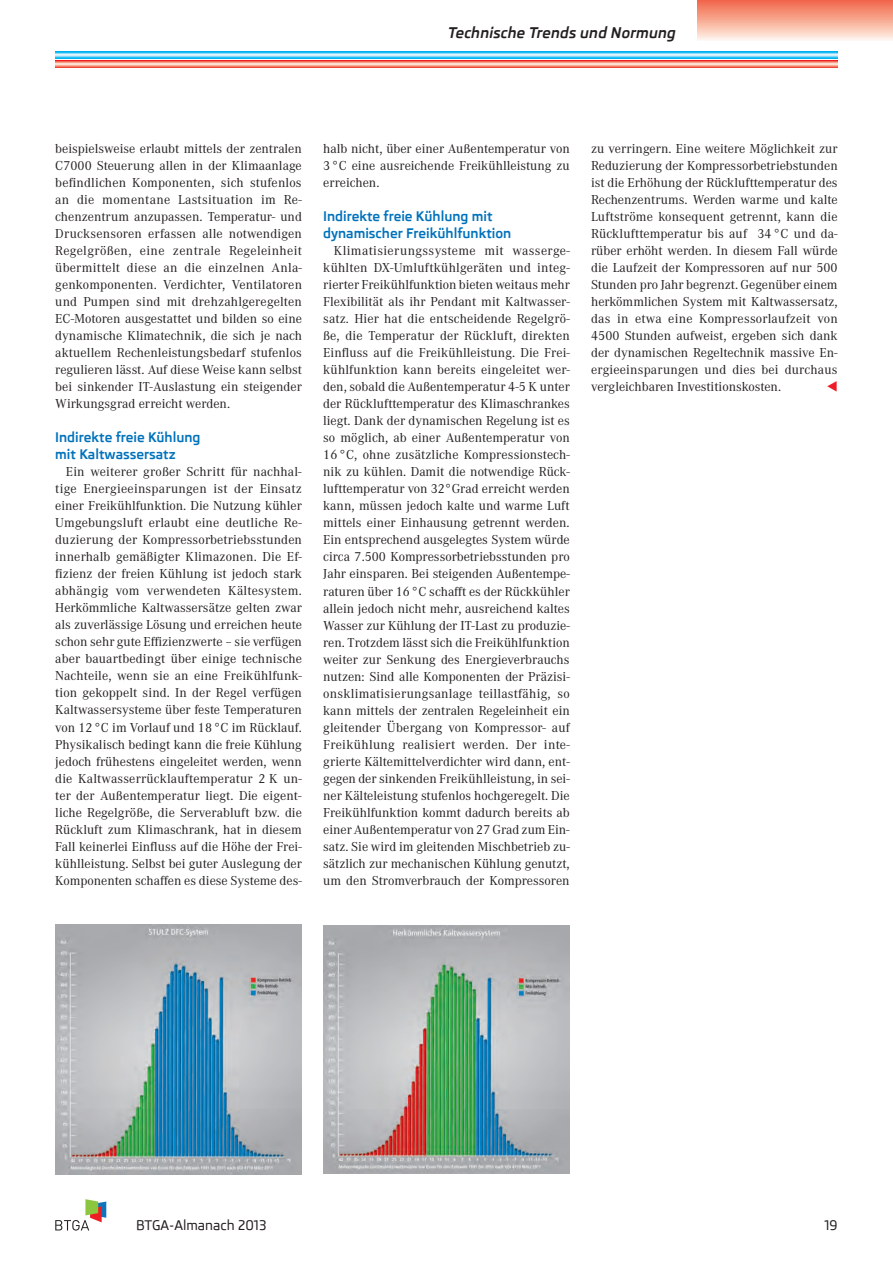
<style>
.page{position:relative;width:893px;height:1263px;background:#fff}
.page>*{position:absolute;margin:0;border:0;box-sizing:border-box;transform-origin:0 0}
.t1{font:italic 700 15px "Skoda Pro";letter-spacing:.005em;color:#231f20}
.t2{font:13.5px/17px "Corporate A";color:#231f20;text-align:justify}
.t3{font:700 13.5px/17px "Skoda Pro";color:#0072bc}
.t4{font:500 13.5px "Skoda Pro";color:#231f20}
</style>
<div class="page">
<div style="left:697px;top:0;width:196px;height:40px;background:linear-gradient(to bottom,#f16445,#feede1)"></div>
<svg style="left:55px;top:60px;width:783px;height:7px;background:#f69484"></svg>
<svg style="left:55px;top:51px;width:783px;height:7px;background:#6dd2f5"></svg>
<svg style="left:55px;top:1199px;width:51px;height:31px"></svg>
<img style="left:55px;top:925px;width:247px;height:249px">
<img style="left:323px;top:925px;width:247px;height:249px">
<p class="t1" style="left:448px;top:23px;width:229px">Technische Trends und Normung</p>
<p class="t2" style="left:55px;top:140px;width:248px">beispielsweise erlaubt mittels der zentralen C7000 Steuerung allen in der Klimaanlage befindlichen Komponenten, sich stufenlos an die momentane Lastsituation im Re&shy;chenzentrum anzupassen. Temperatur- und Drucksensoren erfassen alle notwendigen Regelgrößen, eine zentrale Regeleinheit übermittelt diese an die einzelnen Anla&shy;genkomponenten. Verdichter, Ventilatoren und Pumpen sind mit drehzahlgeregelten EC-Motoren ausgestattet und bilden so eine dynamische Klimatechnik, die sich je nach aktuellem Rechenleistungsbedarf stufenlos regulieren lässt. Auf diese Weise kann selbst bei sinkender IT-Auslastung ein steigender Wirkungsgrad erreicht werden.</p>
<p class="t3" style="left:55px;top:429px;width:147px">Indirekte freie Kühlung mit Kaltwassersatz</p>
<p class="t2" style="left:55px;top:464px;width:248px;text-indent:11px">Ein weiterer großer Schritt für nachhal&shy;tige Energieeinsparungen ist der Einsatz einer Freikühlfunktion. Die Nutzung kühler Umgebungsluft erlaubt eine deutliche Re&shy;duzierung der Kompressorbetriebsstunden innerhalb gemäßigter Klimazonen. Die Ef&shy;fizienz der freien Kühlung ist jedoch stark abhängig vom verwendeten Kältesystem.<br>Herkömmliche Kaltwassersätze gelten zwar als zuverlässige Lösung und erreichen heute schon sehr gute Effizienzwerte – sie verfügen aber bauartbedingt über einige technische Nachteile, wenn sie an eine Freikühlfunk&shy;tion gekoppelt sind. In der Regel verfügen Kaltwassersysteme über feste Temperaturen von 12°C im Vorlauf und 18°C im Rücklauf.<br>Physikalisch bedingt kann die freie Kühlung jedoch frühestens eingeleitet werden, wenn die Kaltwasserrücklauftemperatur 2 K un&shy;ter der Außentemperatur liegt. Die eigent&shy;liche Regelgröße, die Serverabluft bzw. die Rückluft zum Klimaschrank, hat in diesem Fall keinerlei Einfluss auf die Höhe der Frei&shy;kühlleistung. Selbst bei guter Auslegung der Komponenten schaffen es diese Systeme des-</p>
<p class="t2" style="left:323px;top:141px;width:248px">halb nicht, über einer Außentemperatur von 3°C eine ausreichende Freikühlleistung zu erreichen.</p>
<p class="t3" style="left:323px;top:208px;width:190px">Indirekte freie Kühlung mit dynamischer Freikühlfunktion</p>
<p class="t2" style="left:323px;top:243px;width:248px;text-indent:11px">Klimatisierungssysteme mit wasserge&shy;kühlten DX-Umluftkühlgeräten und integ&shy;rierter Freikühlfunktion bieten weitaus mehr Flexibilität als ihr Pendant mit Kaltwasser&shy;satz. Hier hat die entscheidende Regelgrö&shy;ße, die Temperatur der Rückluft, direkten Einfluss auf die Freikühlleistung. Die Frei&shy;kühlfunktion kann bereits eingeleitet wer&shy;den, sobald die Außentemperatur 4-5 K unter der Rücklufttemperatur des Klimaschrankes liegt. Dank der dynamischen Regelung ist es so möglich, ab einer Außentemperatur von 16 °C, ohne zusätzliche Kompressionstech&shy;nik zu kühlen. Damit die notwendige Rück&shy;lufttemperatur von 32°Grad erreicht werden kann, müssen jedoch kalte und warme Luft mittels einer Einhausung getrennt werden.<br>Ein entsprechend ausgelegtes System würde circa 7.500 Kompressorbetriebsstunden pro Jahr einsparen. Bei steigenden Außentempe&shy;raturen über 16°C schafft es der Rückkühler allein jedoch nicht mehr, ausreichend kaltes Wasser zur Kühlung der IT-Last zu produzie&shy;ren. Trotzdem lässt sich die Freikühlfunktion weiter zur Senkung des Energieverbrauchs nutzen: Sind alle Komponenten der Präzisi&shy;onsklimatisierungsanlage teillastfähig, so kann mittels der zentralen Regeleinheit ein gleitender Übergang von Kompressor- auf Freikühlung realisiert werden. Der inte&shy;grierte Kältemittelverdichter wird dann, ent&shy;gegen der sinkenden Freikühlleistung, in sei&shy;ner Kälteleistung stufenlos hochgeregelt. Die Freikühlfunktion kommt dadurch bereits ab einer Außentemperatur von 27 Grad zum Ein&shy;satz. Sie wird im gleitenden Mischbetrieb zu&shy;sätzlich zur mechanischen Kühlung genutzt, um den Stromverbrauch der Kompressoren</p>
<p class="t2" style="left:591px;top:141px;width:248px">zu verringern. Eine weitere Möglichkeit zur Reduzierung der Kompressorbetriebstunden ist die Erhöhung der Rücklufttemperatur des Rechenzentrums. Werden warme und kalte Luftströme konsequent getrennt, kann die Rücklufttemperatur bis auf 34 °C und da&shy;rüber erhöht werden. In diesem Fall würde die Laufzeit der Kompressoren auf nur 500<br>Stunden pro Jahr begrenzt. Gegenüber einem herkömmlichen System mit Kaltwassersatz, das in etwa eine Kompressorlaufzeit von 4500 Stunden aufweist, ergeben sich dank der dynamischen Regeltechnik massive En&shy;ergieeinsparungen und dies bei durchaus vergleichbaren Investitionskosten.</p>
<p class="t4" style="left:136px;top:1217px;width:132px">BTGA-Almanach 2013</p>
<p class="t4" style="left:824px;top:1217px;width:15px">19</p>
</div>
